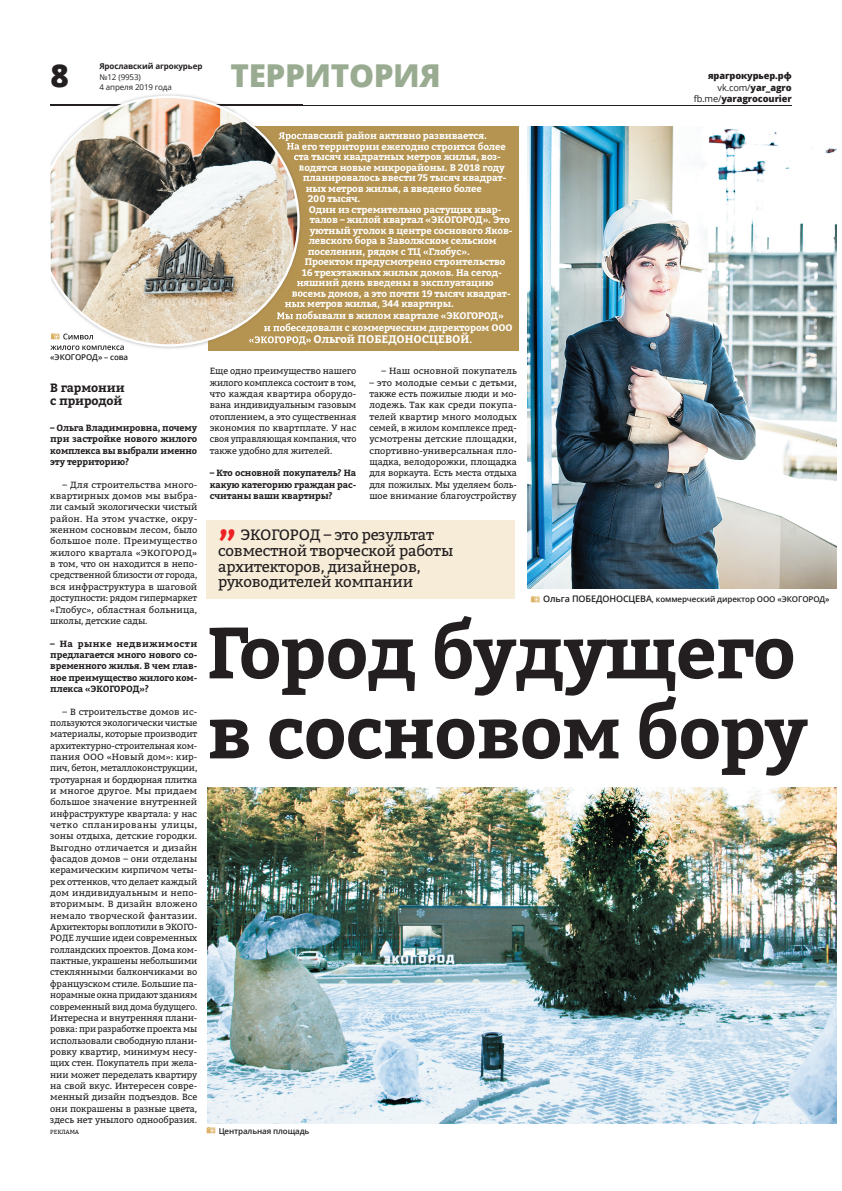
<style>
.page{position:relative;width:842px;height:1191px;background:#fff}
.page>*{position:absolute;margin:0;border:0;box-sizing:border-box;transform-origin:0 0}
.t1{font:700 72px/80px "Bitter";letter-spacing:-.01em;color:#231f20}
.t2{font:700 34px "Bitter";color:#ee2124}
.t3{font:800 31.5px "Open Sans";letter-spacing:-.015em;color:#99ab90}
.t4{font:800 31.5px "Open Sans";color:#231f20}
.t5{font:15px/15.8px "Bitter";letter-spacing:-.01em;color:#231f20}
.t6{font:700 12px/13px "Bitter";letter-spacing:-.01em;color:#231f20}
.t7{font:700 11px "Bitter";color:#fff}
.t8{font:700 9.5px/12px "Bitter";letter-spacing:-.01em;color:#fff;text-align:center}
.t9{font:800 9.2px/11.3px "Open Sans";letter-spacing:-.015em;color:#231f20;text-align:right}
.t10{font:9px/11.3px "Bitter";letter-spacing:-.01em;color:#231f20;text-align:justify}
.t11{font:700 9px/11.3px "Bitter";letter-spacing:-.01em;color:#231f20;text-align:justify}
.t12{font:9px "Bitter";letter-spacing:.01em;color:#231f20}
.t13{font:600 8px "Open Sans";letter-spacing:-.015em;color:#231f20}
.t14{font:8px/10.5px "Open Sans";letter-spacing:-.015em;color:#231f20}
.t15{font:700 8px "Open Sans";letter-spacing:-.015em;color:#231f20}
.t16{font:6px "Bitter";letter-spacing:-.01em;color:#231f20}
.s1{font-weight:400}
.s2{font-size:9.5px}
.s3{font-family:"SD Helveticons Demo";font-weight:400;font-size:12px;color:#dbb061}
.s4{font-size:9px}
</style>
<div class="page">
<hr style="left:51px;top:105px;width:740px;height:1px;background:#231f20">
<div style="left:207px;top:520px;width:308px;height:78px;background:#f7ecd8"></div>
<img style="left:528px;top:126px;width:308px;height:462px">
<img style="left:207px;top:787px;width:629px;height:336px">
<div style="left:208px;top:126px;width:311px;height:225px;background:#b59350"></div>
<img style="left:50px;top:345px;width:74px;height:5px">
<img style="left:298px;top:133px;width:4px;height:7px">
<svg style="left:298px;top:155px;width:4px;height:16px"></svg>
<svg style="left:298px;top:269px;width:5px;height:28px"></svg>
<img style="left:298px;top:302px;width:4px;height:6px">
<img style="left:298px;top:314px;width:4px;height:6px">
<img style="left:298px;top:326px;width:4px;height:6px">
<img style="left:298px;top:336px;width:4px;height:9px">
<img style="left:50px;top:97px;width:248px;height:248px">
<svg style="left:50px;top:149px;width:1px;height:156px"></svg>
<h3 class="t4" style="left:51px;top:52px;width:20px">8</h3>
<p class="t15" style="left:99px;top:60px;width:104px">Ярославский агрокурьер</p>
<h3 class="t3" style="left:230px;top:52px;width:212px">ТЕРРИТОРИЯ</h3>
<p class="t14" style="left:99px;top:71px;width:74px">№12 (9953)<br>4 апреля 2019 года</p>
<p class="t9" style="left:693px;top:70px;width:99px">ярагрокурьер.рф <span class="s1">vk.com/</span>yar_agro <span class="s1">fb.me/</span>yaragrocourier</p>
<p class="t13" style="left:50px;top:352px;width:79px">«ЭКОГОРОД» – сова</p>
<h3 class="t6" style="left:50px;top:382px;width:76px">В гармонии с природой</h3>
<p class="t11" style="left:50px;top:422px;width:148px">– Ольга Владимировна, почему при застройке нового жилого комплекса вы выбрали именно эту территорию?</p>
<p class="t10" style="left:50px;top:479px;width:149px;text-indent:12px">– Для строительства много&shy;квартирных домов мы выбра&shy;ли самый экологически чистый район. На этом участке, окру&shy;женном сосновым лесом, было большое поле. Преимущество жилого квартала «ЭКОГОРОД» в том, что он находится в непо&shy;средственной близости от города, вся инфраструктура в шаговой доступности: рядом гипермаркет «Глобус», областная больница, школы, детские сады.</p>
<p class="t11" style="left:50px;top:638px;width:149px">– На рынке недвижимости предлагается много нового со&shy;временного жилья. В чем глав&shy;ное преимущество жилого ком&shy;плекса «ЭКОГОРОД»?</p>
<p class="t10" style="left:50px;top:706px;width:149px;text-indent:12px">– В строительстве домов ис&shy;пользуются экологически чистые материалы, которые производит архитектурно-строительная ком&shy;пания ООО «Новый дом»: кир&shy;пич, бетон, металлоконструкции, тротуарная и бордюрная плитка и многое другое. Мы придаем большое значение внутренней инфраструктуре квартала: у нас четко спланированы улицы, зоны отдыха, детские городки.<br>Выгодно отличается и дизайн фасадов домов – они отделаны керамическим кирпичом четы&shy;рех оттенков, что делает каждый дом индивидуальным и непо&shy;вторимым. В дизайн вложено немало творческой фантазии.<br>Архитекторы воплотили в ЭКОГО-РОДЕ лучшие идеи современных голландских проектов. Дома ком&shy;пактные, украшены небольшими стеклянными балкончиками во французском стиле. Большие па&shy;норамные окна придают зданиям современный вид дома будущего.<br>Интересна и внутренняя плани&shy;ровка: при разработке проекта мы использовали свободную плани&shy;ровку квартир, минимум несу&shy;щих стен. Покупатель при жела&shy;нии может переделать квартиру на свой вкус. Интересен совре&shy;менный дизайн подъездов. Все они покрашены в разные цвета, здесь нет унылого однообразия.</p>
<p class="t8" style="left:279px;top:130px;width:210px">Ярославский район активно развивается.</p>
<p class="t8" style="left:287px;top:140px;width:221px">На его территории ежегодно строится более</p>
<p class="t8" style="left:294px;top:151px;width:209px">ста тысяч квадратных метров жилья, воз-</p>
<p class="t8" style="left:299px;top:161px;width:208px">водятся новые микрорайоны. В 2018 году</p>
<p class="t8" style="left:303px;top:172px;width:205px">планировалось ввести 75 тысяч квадрат-</p>
<p class="t8" style="left:306px;top:182px;width:178px">ных метров жилья, а введено более</p>
<p class="t8" style="left:308px;top:193px;width:54px">200 тысяч.</p>
<p class="t8" style="left:309px;top:203px;width:194px">Один из стремительно растущих квар-</p>
<p class="t8" style="left:310px;top:214px;width:202px">талов – жилой квартал «ЭКОГОРОД». Это</p>
<p class="t8" style="left:310px;top:224px;width:204px">уютный уголок в центре соснового Яков-</p>
<p class="t8" style="left:309px;top:235px;width:189px">левского бора в Заволжском сельском</p>
<p class="t8" style="left:308px;top:245px;width:164px">поселении, рядом с ТЦ «Глобус».</p>
<p class="t8" style="left:305px;top:256px;width:202px">Проектом предусмотрено строительство</p>
<p class="t8" style="left:302px;top:266px;width:202px">16 трехэтажных жилых домов. На сегод-</p>
<p class="t8" style="left:297px;top:277px;width:198px">няшний день введены в эксплуатацию</p>
<p class="t8" style="left:292px;top:287px;width:221px">восемь домов, а это почти 19 тысяч квадрат-</p>
<p class="t8" style="left:285px;top:298px;width:171px">ных метров жилья, 344 квартиры.</p>
<p class="t8" style="left:264px;top:310px;width:250px">Мы побывали в жилом квартале «ЭКОГОРОД»<br>и побеседовали с коммерческим директором ООО</p>
<p class="t7" style="left:249px;top:332px;width:225px"><span class="s2">«ЭКОГОРОД»</span> Ольгой ПОБЕДОНОСЦЕВОЙ<span class="s2">.</span></p>
<p class="t10" style="left:210px;top:365px;width:148px">Еще одно преимущество нашего жилого комплекса состоит в том, что каждая квартира оборудо&shy;вана индивидуальным газовым отоплением, а это существенная экономия по квартплате. У нас своя управляющая компания, что также удобно для жителей.</p>
<p class="t11" style="left:210px;top:468px;width:148px">– Кто основной покупатель? На какую категорию граждан рас&shy;считаны ваши квартиры?</p>
<p class="t12" style="left:381px;top:365px;width:137px">– Наш основной покупатель</p>
<p class="t10" style="left:369px;top:377px;width:149px">– это молодые семьи с детьми, также есть пожилые люди и мо&shy;лодежь. Так как среди покупа&shy;телей квартир много молодых семей, в жилом комплексе пред&shy;усмотрены детские площадки, спортивно-универсальная пло&shy;щадка, велодорожки, площадка для воркаута. Есть места отдыха для пожилых. Мы уделяем боль&shy;шое внимание благоустройству</p>
<h2 class="t2" style="left:218px;top:500px;width:20px">„</h2>
<h3 class="t5" style="left:218px;top:527px;width:237px;text-indent:22px">ЭКОГОРОД – это результат совместной творческой работы архитекторов, дизайнеров, руководителей компании</h3>
<p class="t13" style="left:530px;top:593px;width:300px"><span class="s3">]</span> <span class="s4">Ольга ПОБЕДОНОСЦЕВА</span>, коммерческий директор ООО «ЭКОГОРОД»</p>
<h1 class="t1" style="left:207px;top:615px;width:602px">Город будущего в сосновом бору</h1>
<p class="t16" style="left:50px;top:1128px;width:30px">РЕКЛАМА</p>
<p class="t13" style="left:206px;top:1125px;width:105px"><span class="s3">]</span> Центральная площадь</p>
</div>
